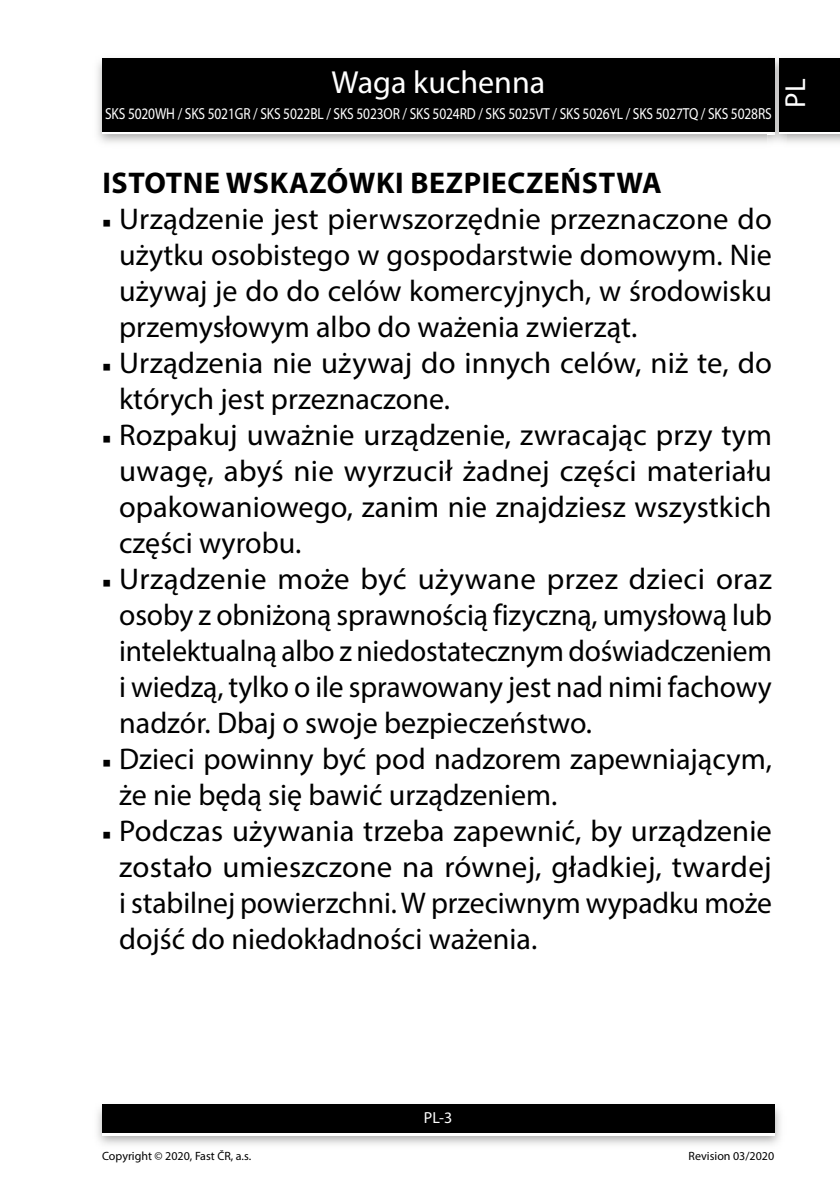
<style>
.page{position:relative;width:840px;height:1191px;background:#fff}
.page>*{position:absolute;margin:0;border:0;box-sizing:border-box;transform-origin:0 0}
.t1{font:32px "Myriad Pro";color:#fff}
.t2{font:30px/36px "Myriad Pro";color:#000;text-align:justify}
.t3{font:700 30px "Myriad Pro";letter-spacing:.02em;color:#000}
.t4{font:29px "Myriad Pro";color:#fff}
.t5{font:16px "Myriad Pro";letter-spacing:-.01em;color:#fff;scale:.84 1}
.t6{font:16px "Myriad Pro";letter-spacing:-.01em;color:#fff}
.t7{font:12px "Myriad Pro";color:#000}
.s1{font-family:"Minion Pro";font-size:23px}
</style>
<div class="page">
<div style="left:102px;top:61px;width:672px;height:73px;background:linear-gradient(to right,#000,#000)"></div>
<div style="left:102px;top:58px;width:672px;height:73px;background:#000"></div>
<img style="left:97px;top:1104px;width:684px;height:41px">
<div style="left:102px;top:1107px;width:672px;height:28px;background:linear-gradient(to right,#fff,#fff)"></div>
<div style="left:102px;top:1104px;width:672px;height:28px;background:#000"></div>
<img style="left:767px;top:56px;width:18px;height:89px">
<svg style="left:767px;top:131px;width:7px;height:3px"></svg>
<img style="left:767px;top:58px;width:7px;height:3px">
<img style="left:767px;top:61px;width:7px;height:70px">
<div style="left:778px;top:61px;width:61px;height:73px;background:linear-gradient(to right,#000,#000)"></div>
<div style="left:778px;top:58px;width:61px;height:73px;background:#000"></div>
<p class="t1" style="left:331px;top:62px;width:215px">Waga kuchenna</p>
<p class="t5" style="left:105px;top:103px;width:794px">SKS 5020WH / SKS 5021GR / SKS 5022BL / SKS 5023OR / SKS 5024RD / SKS 5025VT / SKS 5026YL / SKS 5027TQ / SKS 5028RS</p>
<p class="t4" style="left:777px;top:108px;width:31px;rotate:-90deg">PL</p>
<p class="t3" style="left:102px;top:163px;width:560px">ISTOTNE WSKAZÓWKI BEZPIECZEŃSTWA</p>
<p class="t2" style="left:119px;top:200px;width:654px;text-indent:-17px"><span class="s1">■</span> Urządzenie jest pierwszorzędnie przeznaczone do użytku osobistego w gospodarstwie domowym. Nie używaj je do do celów komercyjnych, w środowisku przemysłowym albo do ważenia zwierząt.</p>
<p class="t2" style="left:119px;top:344px;width:654px;text-indent:-17px"><span class="s1">■</span> Urządzenia nie używaj do innych celów, niż te, do których jest przeznaczone.</p>
<p class="t2" style="left:119px;top:416px;width:654px;text-indent:-17px"><span class="s1">■</span> Rozpakuj uważnie urządzenie, zwracając przy tym uwagę, abyś nie wyrzucił żadnej części materiału opakowaniowego, zanim nie znajdziesz wszystkich części wyrobu.</p>
<p class="t2" style="left:119px;top:560px;width:654px;text-indent:-17px"><span class="s1">■</span> Urządzenie może być używane przez dzieci oraz osoby z obniżoną sprawnością fizyczną, umysłową lub intelektualną albo z niedostatecznym doświadczeniem i wiedzą, tylko o ile sprawowany jest nad nimi fachowy nadzór. Dbaj o swoje bezpieczeństwo.</p>
<p class="t2" style="left:119px;top:740px;width:654px;text-indent:-17px"><span class="s1">■</span> Dzieci powinny być pod nadzorem zapewniającym, że nie będą się bawić urządzeniem.</p>
<p class="t2" style="left:119px;top:812px;width:654px;text-indent:-17px"><span class="s1">■</span> Podczas używania trzeba zapewnić, by urządzenie zostało umieszczone na równej, gładkiej, twardej i stabilnej powierzchni. W przeciwnym wypadku może dojść do niedokładności ważenia.</p>
<p class="t6" style="left:423px;top:1108px;width:30px">PL-3</p>
<p class="t7" style="left:102px;top:1148px;width:150px">Copyright © 2020, Fast ČR, a.s.</p>
<p class="t7" style="left:688px;top:1148px;width:87px">Revision 03/2020</p>
</div>
